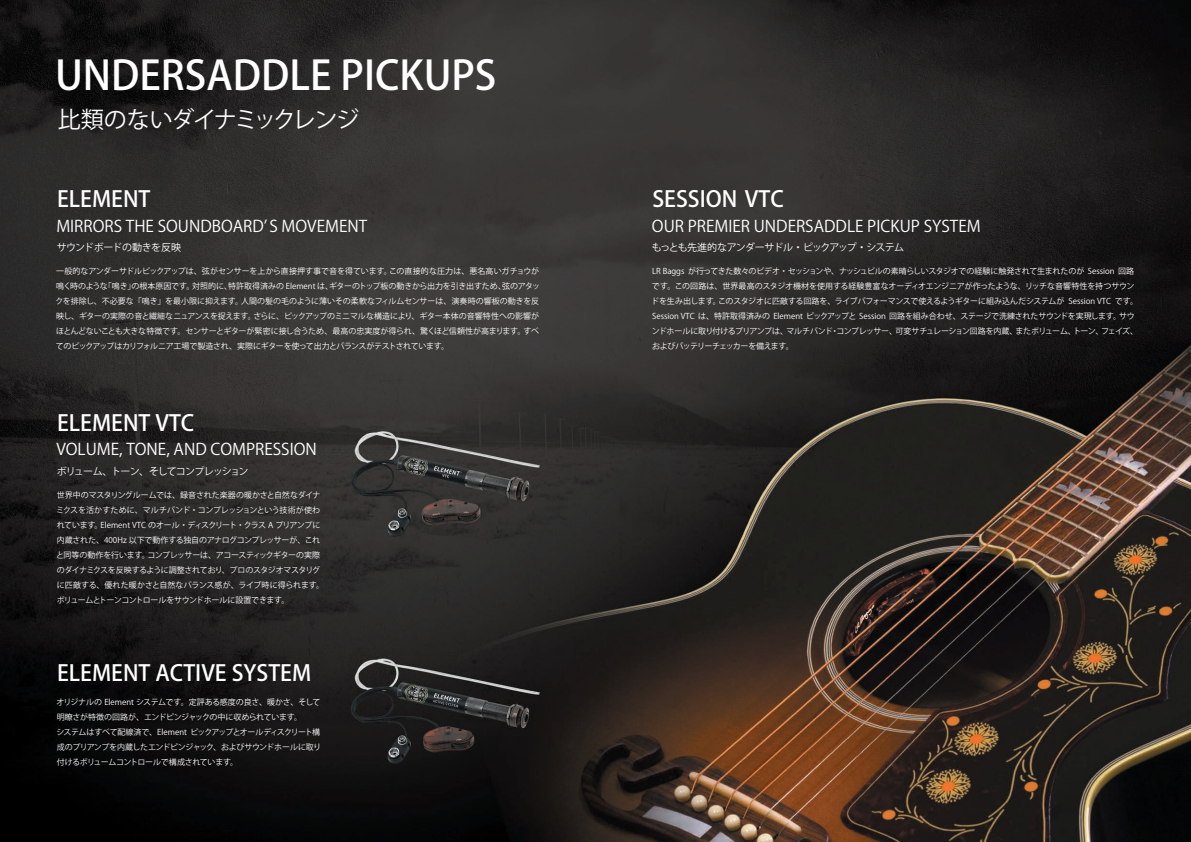
<style>
.page{position:relative;width:1191px;height:842px;background:#fff}
.page>*{position:absolute;margin:0;border:0;box-sizing:border-box;transform-origin:0 0}
.t1{font:500 40px "Koz Go Pr 6 N";color:#fff}
.t2{font:23px "Koz Go Pr 6 N";letter-spacing:-.05em;color:#fff}
.t3{font:500 22px "Koz Go Pr 6 N";color:#fff}
.t4{font:16px "Koz Go Pr 6 N";color:#fff}
.t5{font:10px "Koz Go Pr 6 N";letter-spacing:-.08em;color:#fff}
.t6{font:10px "Koz Go Pr 6 N";letter-spacing:-.02em;color:#fff}
.t7{font:8px/15px "Koz Go Pr 6 N";letter-spacing:-.03em;color:#fff}
</style>
<div class="page">
<img style="left:0;top:0;width:1191px;height:842px">
<h1 class="t1" style="left:55px;top:53px;width:443px">UNDERSADDLE PICKUPS</h1>
<h2 class="t2" style="left:58px;top:106px;width:303px">比類のないダイナミックレンジ</h2>
<h3 class="t3" style="left:57px;top:187px;width:95px">ELEMENT</h3>
<h3 class="t3" style="left:652px;top:187px;width:133px">SESSION VTC</h3>
<h3 class="t4" style="left:56px;top:217px;width:312px">MIRRORS THE SOUNDBOARDʼ S MOVEMENT</h3>
<h3 class="t4" style="left:652px;top:217px;width:330px">OUR PREMIER UNDERSADDLE PICKUP SYSTEM</h3>
<p class="t6" style="left:57px;top:242px;width:126px">サウンドボードの動きを反映</p>
<p class="t5" style="left:651px;top:242px;width:254px">もっとも先進的なアンダーサドル・ピックアップ・システム</p>
<p class="t7" style="left:56px;top:264px;width:486px;text-align:justify">一般的なアンダーサドルピックアップは、弦がセンサーを上から直接押す事で音を得ています。この直接的な圧力は、悪名高いガチョウが鳴く時のような「鳴き」の根本原因です。対照的に、特許取得済みの Element は、ギターのトップ板の動きから出力を引き出すため、弦のアタックを排除し、不必要な「鳴き」を最小限に抑えます。人間の髪の毛のように薄いその柔軟なフィルムセンサーは、演奏時の響板の動きを反映し、ギターの実際の音と繊細なニュアンスを捉えます。さらに、ピックアップのミニマルな構造により、ギター本体の音響特性への影響がほとんどないことも大きな特徴です。センサーとギターが緊密に接し合うため、最高の忠実度が得られ、驚くほど信頼性が高まります。すべてのピックアップはカリフォルニア工場で製造され、実際にギターを使って出力とバランスがテストされています。</p>
<h3 class="t3" style="left:57px;top:410px;width:139px">ELEMENT VTC</h3>
<h3 class="t4" style="left:56px;top:440px;width:262px">VOLUME, TONE, AND COMPRESSION</h3>
<p class="t5" style="left:57px;top:465px;width:193px">ボリューム、トーン、そしてコンプレッション</p>
<p class="t7" style="left:56px;top:488px;width:270px">世界中のマスタリングルームでは、録音された楽器の暖かさと自然なダイナミクスを活かすために、マルチバンド・コンプレッションという技術が使われています。Element VTC のオール・ディスクリート・クラス A プリアンプに内蔵された、400Hz 以下で動作する独自のアナログコンプレッサーが、これと同等の動作を行います。コンプレッサーは、アコースティックギターの実際のダイナミクスを反映するように調整されており、プロのスタジオマスタリグに匹敵する、優れた暖かさと自然なバランス感が、ライブ時に得られます。ボリュームとトーンコントロールをサウンドホールに設置できます。</p>
<h3 class="t3" style="left:57px;top:660px;width:255px">ELEMENT ACTIVE SYSTEM</h3>
<p class="t7" style="left:56px;top:695px;width:266px">オリジナルの Element システムです。定評ある感度の良さ、暖かさ、そして明瞭さが特徴の回路が、エンドピンジャックの中に収められています。<br>システムはすべて配線済で、Element ピックアップとオールディスクリート構成のプリアンプを内蔵したエンドピンジャック、およびサウンドホールに取り付けるボリュームコントロールで構成されています。</p>
<p class="t7" style="left:651px;top:264px;width:488px">LR Baggs が行ってきた数々のビデオ・セッションや、ナッシュビルの素晴らしいスタジオでの経験に触発されて生まれたのが Session 回路です。この回路は、世界最高のスタジオ機材を使用する経験豊富なオーディオエンジニアが作ったような、リッチな音響特性を持つサウンドを生み出します。このスタジオに匹敵する回路を、ライブパフォーマンスで使えるようギターに組み込んだシステムが Session VTC です。Session VTC は、特許取得済みの Element ピックアップと Session 回路を組み合わせ、ステージで洗練されたサウンドを実現します。サウンドホールに取り付けるプリアンプは、マルチバンド・コンプレッサー、可変サチュレーション回路を内蔵、またボリューム、トーン、フェイズ、およびバッテリーチェッカーを備えます。</p>
</div>
